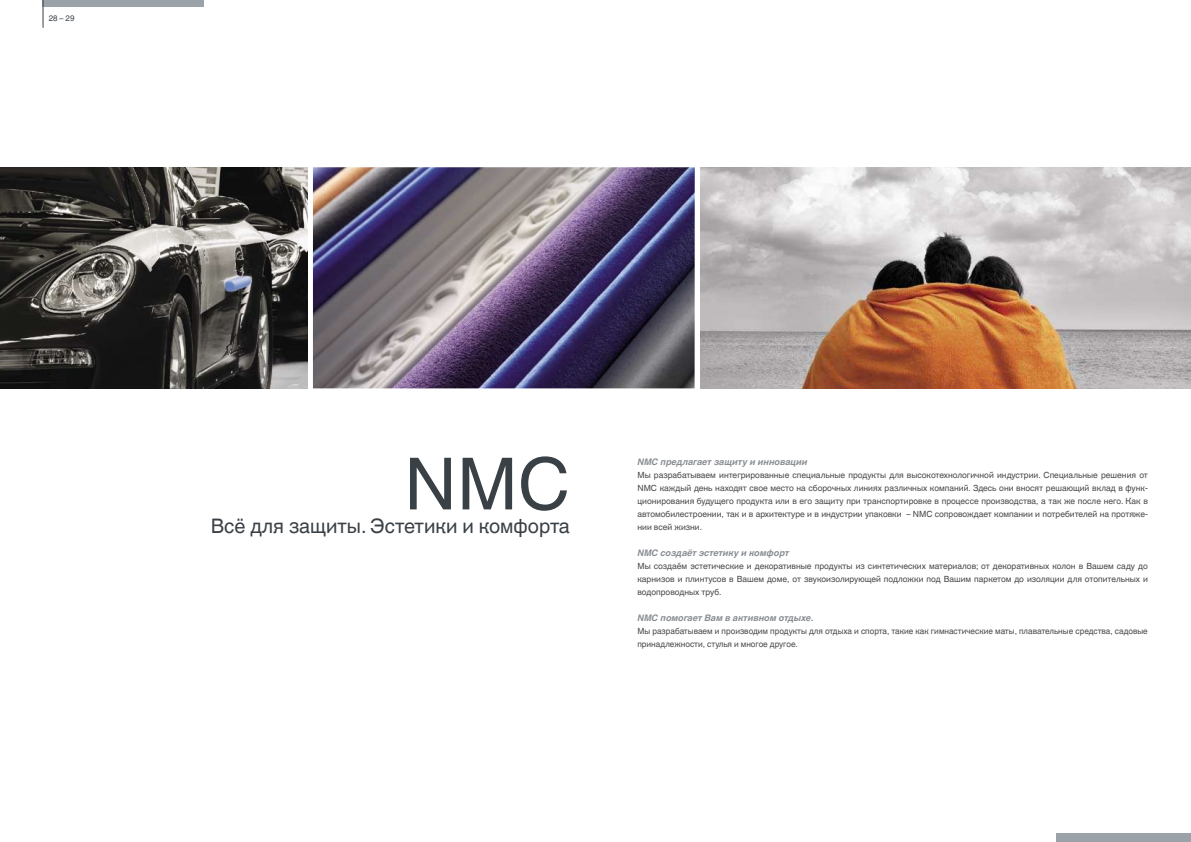
<style>
.page{position:relative;width:1191px;height:842px;background:#fff}
.page>*{position:absolute;margin:0;border:0;box-sizing:border-box;transform-origin:0 0}
.t1{font:71.9px "Helvetica Linotype";color:#3a4146}
.t2{font:20px "Helvetica Linotype";color:#3a4146}
.t3{font:italic 700 9px "Helvetica Linotype";color:#898d92}
.t4{font:8.5px/13px "Helvetica Linotype";color:#484848;text-align:justify}
.t5{font:8px "Helvetica Linotype";color:#3a4146}
</style>
<div class="page">
<div style="left:43px;top:0;width:161px;height:7px;background:#9ba2a8"></div>
<svg style="left:43px;top:0;width:1px;height:28px"></svg>
<div style="left:1056px;top:833px;width:135px;height:9px;background:#9ba2a8"></div>
<img style="left:313px;top:167px;width:381px;height:221px">
<img style="left:700px;top:167px;width:491px;height:221px">
<img style="left:0;top:167px;width:307px;height:221px">
<p class="t5" style="left:49px;top:13px;width:27px">28 – 29</p>
<h1 class="t1" style="left:404px;top:456px;width:167px">NMC</h1>
<p class="t3" style="left:637px;top:457px;width:171px">NMC предлагает защиту и инновации</p>
<p class="t4" style="left:637px;top:469px;width:512px">Мы разрабатываем интегрированные специальные продукты для высокотехнологичной индустрии. Специальные решения от NMC каждый день находят свое место на сборочных линиях различных компаний. Здесь они вносят решающий вклад в функ&shy;ционирования будущего продукта или в его защиту при транспортировке в процессе производства, а так же после него. Как в автомобилестроении, так и в архитектуре и в индустрии упаковки – NMC сопровождает компании и потребителей на протяже&shy;нии всей жизни.</p>
<p class="t3" style="left:637px;top:548px;width:153px">NMC создаёт эстетику и комфорт</p>
<p class="t4" style="left:637px;top:560px;width:512px">Мы создаём эстетические и декоративные продукты из синтетических материалов; от декоративных колон в Вашем саду до карнизов и плинтусов в Вашем доме, от звукоизолирующей подложки под Вашим паркетом до изоляции для отопительных и водопроводных труб.</p>
<p class="t3" style="left:637px;top:613px;width:178px">NMC помогает Вам в активном отдыхе.</p>
<p class="t4" style="left:637px;top:625px;width:512px">Мы разрабатываем и производим продукты для отдыха и спорта, такие как гимнастические маты, плавательные средства, садовые принадлежности, стулья и многое другое.</p>
<h2 class="t2" style="left:211px;top:515px;width:361px">Всё для защиты. Эстетики и комфорта</h2>
</div>
